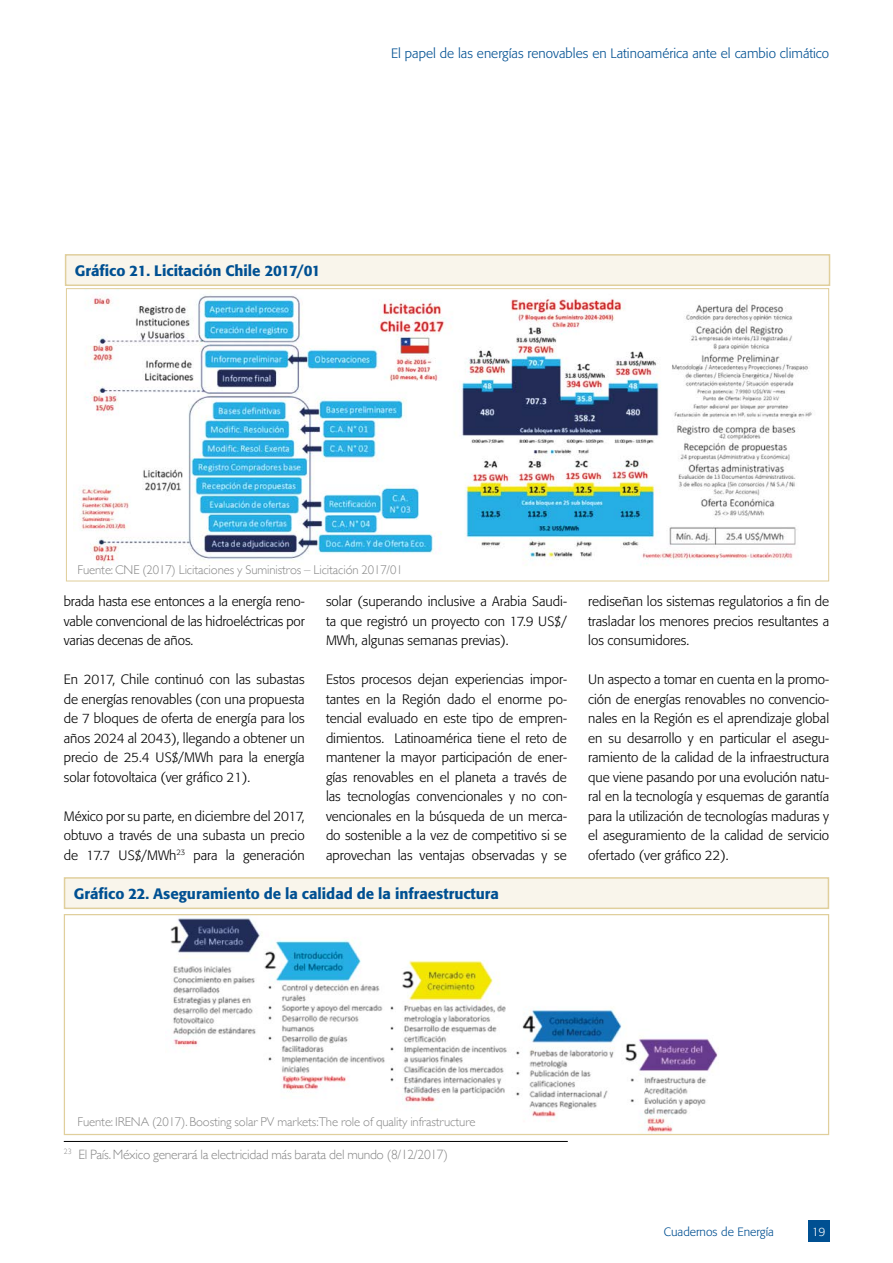
<style>
.page{position:relative;width:893px;height:1263px;background:#fff}
.page>*{position:absolute;margin:0;border:0;box-sizing:border-box;transform-origin:0 0}
.t1{font:500 15px "Formata";color:#005092}
.t2{font:300 13.5px/19.5px "Formata";color:#000;text-align:justify}
.t3{font:300 13.5px "Formata";color:#005092}
.t4{font:300 13.5px "Gill Sans";letter-spacing:-.02em;color:#878787}
.t5{font:300 12.75px "Gill Sans";letter-spacing:-.01em;color:#878787}
.t6{font:300 12px "Formata";color:#005092}
.t7{font:300 12px "Formata";color:#fff}
</style>
<div class="page">
<div style="left:808px;top:1220px;width:21px;height:22px;background:#005092"></div>
<img style="left:79px;top:295px;width:733px;height:271px">
<div style="left:66px;top:255px;width:763px;height:30px;background:#f9f5eb"></div>
<div style="left:65px;top:254px;width:765px;height:32px;border:2px solid #e0cf9c"></div>
<div style="left:65px;top:878px;width:763px;height:30px;background:#f9f5eb"></div>
<div style="left:64px;top:877px;width:765px;height:32px;border:2px solid #e0cf9c"></div>
<hr style="left:64px;top:1141px;width:504px;height:1px;background:#000">
<img style="left:170px;top:918px;width:548px;height:215px">
<div style="left:64px;top:914px;width:765px;height:221px;border:1px solid #e0cf9c"></div>
<p class="t3" style="left:391px;top:46px;width:440px">El papel de las energías renovables en Latinoamérica ante el cambio climático</p>
<p class="t1" style="left:75px;top:261px;width:247px">Gráfico 21. Licitación Chile 2017/01</p>
<p class="t5" style="left:78px;top:560px;width:327px">Fuente: CNE (2017) Licitaciones y Suministros – Licitación 2017/01</p>
<p class="t2" style="left:64px;top:592px;width:242px">brada hasta ese entonces a la energía reno&shy;vable convencional de las hidroeléctricas por varias decenas de años.</p>
<p class="t2" style="left:64px;top:670px;width:242px">En 2017, Chile continuó con las subastas de energías renovables (con una propuesta de 7 bloques de oferta de energía para los años 2024 al 2043), llegando a obtener un precio de 25.4 US$/MWh para la energía solar fotovoltaica (ver gráfico 21).</p>
<p class="t2" style="left:64px;top:806px;width:242px">México por su parte, en diciembre del 2017, obtuvo a través de una subasta un precio de 17.7 US$/MWh<sup>23</sup> para la generación</p>
<p class="t2" style="left:326px;top:592px;width:242px">solar (superando inclusive a Arabia Saudi&shy;ta que registró un proyecto con 17.9 US$/ MWh, algunas semanas previas).</p>
<p class="t2" style="left:326px;top:670px;width:242px">Estos procesos dejan experiencias impor&shy;tantes en la Región dado el enorme po&shy;tencial evaluado en este tipo de empren&shy;dimientos. Latinoamérica tiene el reto de mantener la mayor participación de ener&shy;gías renovables en el planeta a través de las tecnologías convencionales y no con&shy;vencionales en la búsqueda de un merca&shy;do sostenible a la vez de competitivo si se aprovechan las ventajas observadas y se</p>
<p class="t1" style="left:74px;top:884px;width:427px">Gráfico 22. Aseguramiento de la calidad de la infraestructura</p>
<p class="t2" style="left:588px;top:592px;width:242px">rediseñan los sistemas regulatorios a fin de trasladar los menores precios resultantes a los consumidores.</p>
<p class="t2" style="left:588px;top:670px;width:242px">Un aspecto a tomar en cuenta en la promo&shy;ción de energías renovables no convencio&shy;nales en la Región es el aprendizaje global en su desarrollo y en particular el asegu&shy;ramiento de la calidad de la infraestructura que viene pasando por una evolución natu&shy;ral en la tecnología y esquemas de garantía para la utilización de tecnologías maduras y el aseguramiento de la calidad de servicio ofertado (ver gráfico 22).</p>
<p class="t5" style="left:78px;top:1112px;width:399px">Fuente: IRENA (2017). Boosting solar PV markets:The role of quality infrastructure</p>
<p class="t4" style="left:64px;top:1143px;width:386px"><sup>23</sup> El País. México generará la electricidad más barata del mundo (8/12/2017)</p>
<p class="t6" style="left:664px;top:1224px;width:112px">Cuadernos de Energía</p>
<p class="t7" style="left:812px;top:1224px;width:15px">19</p>
</div>
